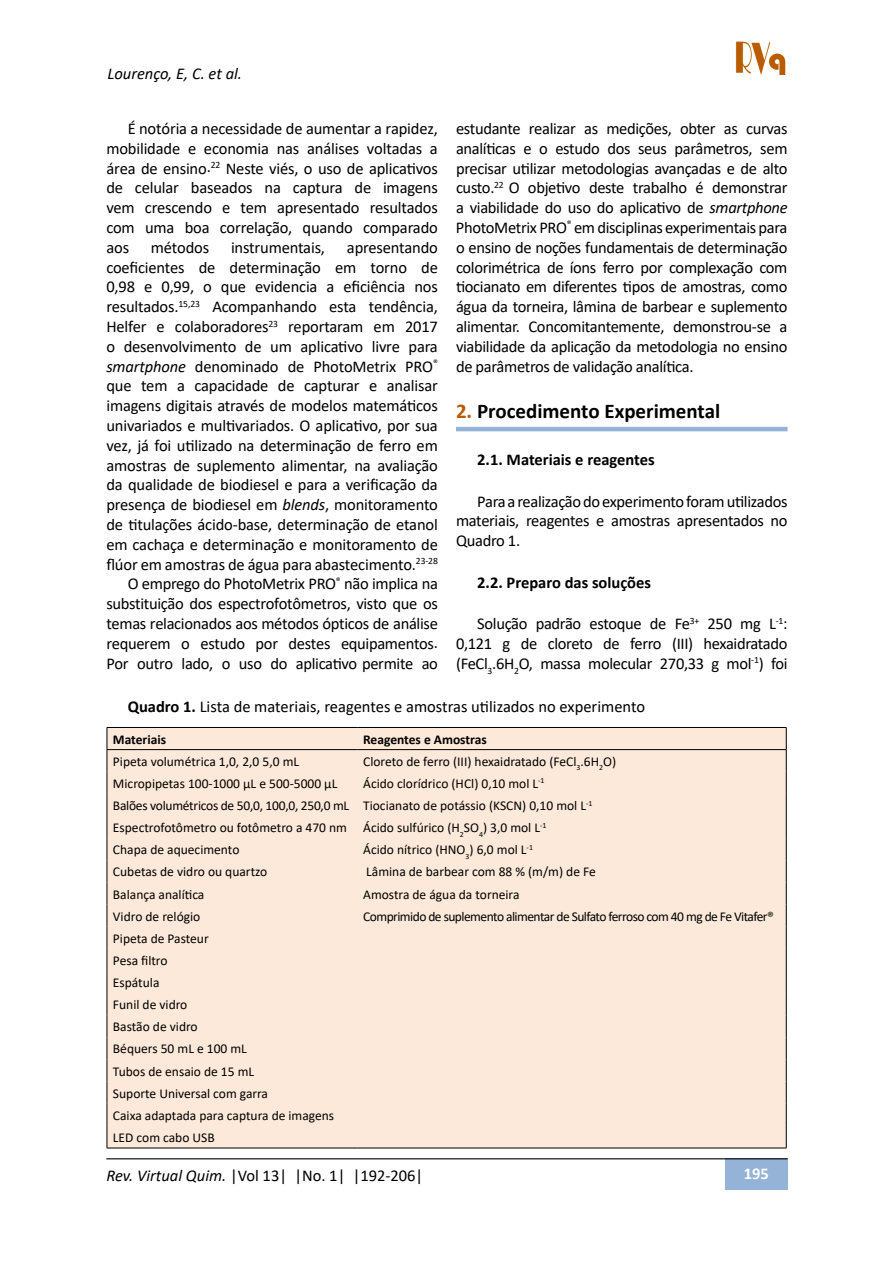
<style>
.page{position:relative;width:894px;height:1263px;background:#fff}
.page>*{position:absolute;margin:0;border:0;box-sizing:border-box;transform-origin:0 0}
.t1{font:700 21px "Calibri";color:#000}
.t2{font:16.5px/19.8px "Calibri";letter-spacing:-.01em;color:#000;text-align:justify}
.t3{font:700 16.5px "Calibri";color:#000}
.t4{font:italic 16.5px "Calibri";color:#000}
.t5{font:700 16.5px "Calibri";color:#fff}
.t6{font:13.5px/22.2px "Calibri";color:#000}
.t7{font:13.5px "Calibri";letter-spacing:-.04em;color:#000}
.t8{font:700 13.5px "Calibri";color:#000}
.s1{font-style:italic}
.s2{color:#b95c00}
.s3{font-weight:700}
</style>
<div class="page">
<img style="left:735px;top:41px;width:51px;height:34px">
<div style="left:724px;top:1158px;width:63px;height:32px;background:#95b3d7"></div>
<hr style="left:106px;top:1158px;width:681px;height:1px;background:#000">
<hr style="left:456px;top:427px;width:331px;height:4px;background:#95b3d7">
<div style="left:108px;top:728px;width:677px;height:419px;background:#fde9d9"></div>
<hr style="left:107px;top:749px;width:250px;height:1px;background:#000">
<hr style="left:357px;top:749px;width:429px;height:1px;background:#000">
<hr style="left:107px;top:727px;width:250px;height:1px;background:#000">
<hr style="left:357px;top:727px;width:429px;height:1px;background:#000">
<svg style="left:785px;top:728px;width:1px;height:419px"></svg>
<hr style="left:357px;top:1147px;width:429px;height:1px;background:#000">
<svg style="left:107px;top:728px;width:1px;height:419px"></svg>
<hr style="left:107px;top:1147px;width:250px;height:1px;background:#000">
<p class="t4" style="left:107px;top:62px;width:136px">Lourenço, E, C. et al.</p>
<p class="t2" style="left:106px;top:118px;width:333px;text-indent:21px">É notória a necessidade de aumentar a rapidez, mobilidade e economia nas análises voltadas a área de ensino.<sup>22</sup> Neste viés, o uso de aplicativos de celular baseados na captura de imagens vem crescendo e tem apresentado resultados com uma boa correlação, quando comparado aos</p>
<p class="t2" style="left:456px;top:118px;width:333px">estudante realizar as medições, obter as curvas analíticas e o estudo dos seus parâmetros, sem precisar utilizar metodologias avançadas e de alto custo.<sup>22</sup> O objetivo deste trabalho é demonstrar a viabilidade do uso do aplicativo de <span class="s1">smartphone </span>PhotoMetrix PRO<sup>®</sup> em disciplinas experimentais para o ensino de noções fundamentais de determinação colorimétrica de íons ferro por complexação com tiocianato em diferentes tipos de amostras, como água da torneira, lâmina de barbear e suplemento alimentar. Concomitantemente, demonstrou-se a viabilidade da aplicação da metodologia no ensino de parâmetros de validação analítica.</p>
<p class="t1" style="left:456px;top:396px;width:266px"><span class="s2">2.</span> Procedimento Experimental</p>
<p class="t3" style="left:477px;top:448px;width:179px">2.1. Materiais e reagentes</p>
<p class="t2" style="left:456px;top:491px;width:333px;text-indent:21px">Para a realização do experimento foram utilizados materiais, reagentes e amostras apresentados no Quadro 1.</p>
<p class="t3" style="left:477px;top:570px;width:175px">2.2. Preparo das soluções</p>
<p class="t2" style="left:456px;top:613px;width:333px;text-indent:21px">Solução padrão estoque de Fe<sup>3+</sup> 250 mg L<sup>-1</sup>:<br>0,121 g de cloreto de ferro (III) hexaidratado (FeCl<sub>3</sub>.6H<sub>2</sub>O, massa molecular 270,33 g mol<sup>-1</sup>) foi</p>
<p class="t2" style="left:128px;top:696px;width:519px"><span class="s3">Quadro 1.</span> Lista de materiais, reagentes e amostras utilizados no experimento</p>
<p class="t8" style="left:113px;top:729px;width:55px">Materiais</p>
<p class="t8" style="left:363px;top:729px;width:125px">Reagentes e Amostras</p>
<p class="t6" style="left:113px;top:750px;width:188px">Pipeta volumétrica 1,0, 2,0 5,0 mL</p>
<p class="t6" style="left:363px;top:750px;width:254px">Cloreto de ferro (III) hexaidratado (FeCl<sub>3</sub>.6H<sub>2</sub>O)</p>
<p class="t6" style="left:113px;top:772px;width:226px">Micropipetas 100-1000 μL e 500-5000 μL</p>
<p class="t2" style="left:151px;top:237px;width:60px">métodos</p>
<p class="t2" style="left:231px;top:237px;width:96px">instrumentais,</p>
<p class="t2" style="left:106px;top:237px;width:333px;text-align:right">apresentando<br>coeficientes de determinação em torno de 0,98 e 0,99, o que evidencia a eficiência nos resultados.<sup>15,23</sup> Acompanhando esta tendência, Helfer e colaboradores<sup>23</sup> reportaram em 2017 o desenvolvimento de um aplicativo livre para <span class="s1">smartphone</span> denominado de PhotoMetrix PRO<sup>® </sup>que tem a capacidade de capturar e analisar imagens digitais através de modelos matemáticos univariados e multivariados. O aplicativo, por sua vez, já foi utilizado na determinação de ferro em amostras de suplemento alimentar, na avaliação da qualidade de biodiesel e para a verificação da presença de biodiesel em <span class="s1">blends</span>, monitoramento de titulações ácido-base, determinação de etanol em cachaça e determinação e monitoramento de flúor em amostras de água para abastecimento.<sup>23-28<br></sup>O emprego do PhotoMetrix PRO<sup>®</sup> não implica na substituição dos espectrofotômetros, visto que os temas relacionados aos métodos ópticos de análise requerem o estudo por destes equipamentos.<br>Por outro lado, o uso do aplicativo permite ao</p>
<p class="t6" style="left:113px;top:772px;width:481px;text-indent:250px">Ácido clorídrico (HCl) 0,10 mol L<sup>-1<br></sup>Balões volumétricos de 50,0, 100,0, 250,0 mL Tiocianato de potássio (KSCN) 0,10 mol L<sup>-1<br></sup>Espectrofotômetro ou fotômetro a 470 nm Ácido sulfúrico (H<sub>2</sub>SO<sub>4</sub>) 3,0 mol L<sup>-1<br></sup>Chapa de aquecimento</p>
<p class="t6" style="left:363px;top:838px;width:171px">Ácido nítrico (HNO<sub>3</sub>) 6,0 mol L<sup>-1</sup></p>
<p class="t6" style="left:113px;top:860px;width:156px">Cubetas de vidro ou quartzo</p>
<p class="t6" style="left:366px;top:860px;width:231px">Lâmina de barbear com 88 % (m/m) de Fe</p>
<p class="t6" style="left:113px;top:882px;width:93px">Balança analítica</p>
<p class="t6" style="left:363px;top:882px;width:158px">Amostra de água da torneira</p>
<p class="t6" style="left:113px;top:904px;width:89px">Vidro de relógio</p>
<p class="t7" style="left:363px;top:906px;width:412px">Comprimido de suplemento alimentar de Sulfato ferroso com 40 mg de Fe Vitafer®</p>
<p class="t6" style="left:113px;top:927px;width:223px">Pipeta de Pasteur<br>Pesa filtro<br>Espátula<br>Funil de vidro<br>Bastão de vidro<br>Béquers 50 mL e 100 mL<br>Tubos de ensaio de 15 mL<br>Suporte Universal com garra<br>Caixa adaptada para captura de imagens<br>LED com cabo USB</p>
<p class="t2" style="left:106px;top:1165px;width:318px"><span class="s1">Rev. Virtual Quim.</span> |Vol 13| |No. 1| |192-206|</p>
<p class="t5" style="left:743px;top:1162px;width:27px">195</p>
</div>
